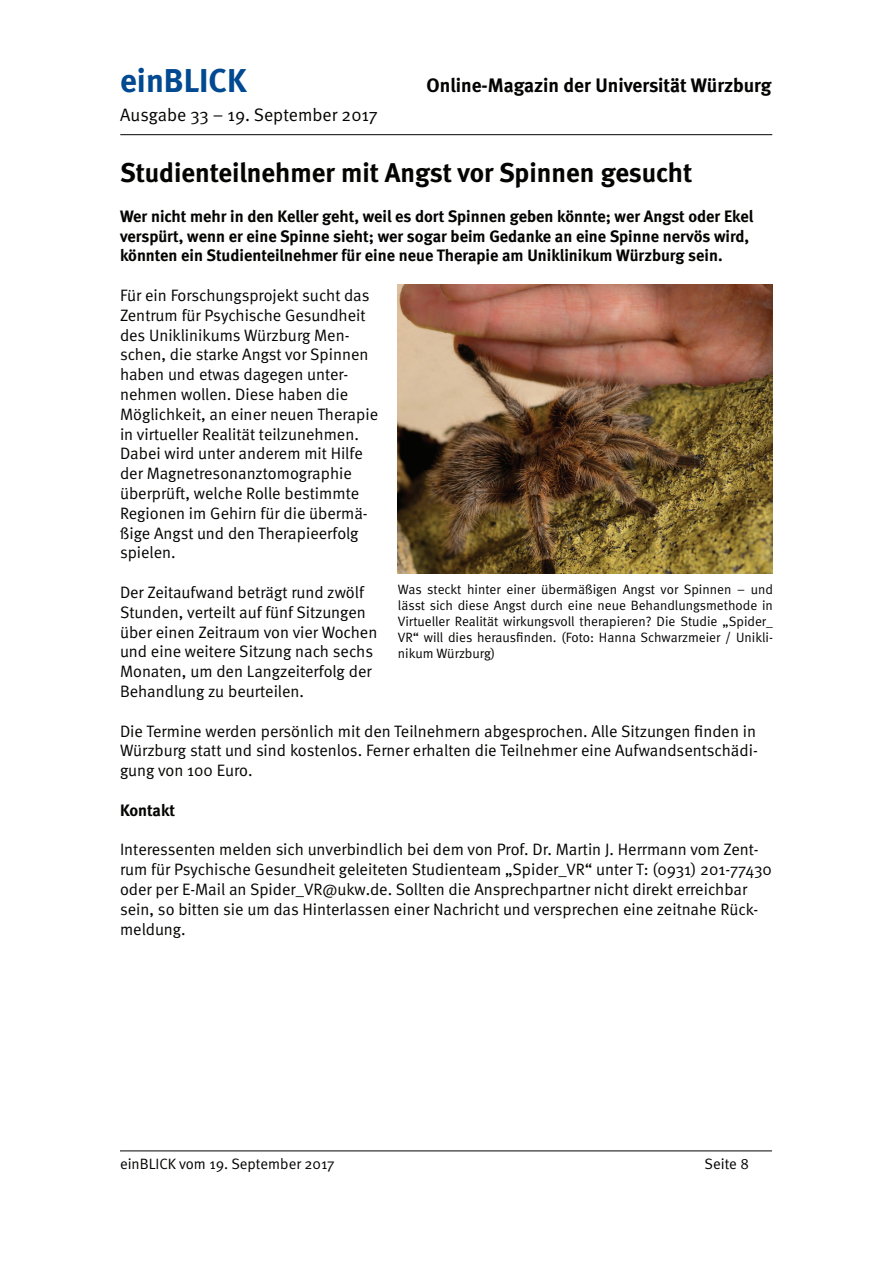
<style>
.page{position:relative;width:893px;height:1263px;background:#fff}
.page>*{position:absolute;margin:0;border:0;box-sizing:border-box;transform-origin:0 0}
.t1{font:700 33px "Meta";color:#014990}
.t2{font:700 27px "Meta";color:#040503}
.t3{font:700 19.5px "Meta";color:#040503}
.t4{font:18px "Meta Normal";color:#040503}
.t5{font:16.5px/19.8px "Meta Normal";color:#040503}
.t6{font:700 16.5px/19.8px "Meta";color:#040503}
.t7{font:15px "Meta Normal";color:#040503}
.t8{font:13.5px/16.2px "Meta Normal";color:#040503;text-align:justify}
</style>
<div class="page">
<hr style="left:120px;top:134px;width:652px;height:1px;background:#040503">
<hr style="left:120px;top:1150px;width:652px;height:1px;background:#040503">
<img style="left:398px;top:284px;width:375px;height:290px">
<h1 class="t1" style="left:120px;top:61px;width:128px">einBLICK</h1>
<p class="t3" style="left:427px;top:74px;width:346px">Online-Magazin der Universität Würzburg</p>
<p class="t4" style="left:120px;top:105px;width:259px">Ausgabe 33 – 19. September 2017</p>
<h2 class="t2" style="left:120px;top:157px;width:574px">Studienteilnehmer mit Angst vor Spinnen gesucht</h2>
<p class="t6" style="left:120px;top:206px;width:635px">Wer nicht mehr in den Keller geht, weil es dort Spinnen geben könnte; wer Angst oder Ekel verspürt, wenn er eine Spinne sieht; wer sogar beim Gedanke an eine Spinne nervös wird, könnten ein Studienteilnehmer für eine neue Therapie am Uniklinikum Würzburg sein.</p>
<p class="t5" style="left:120px;top:285px;width:260px">Für ein Forschungsprojekt sucht das<br>Zentrum für Psychische Gesundheit des Uniklinikums Würzburg Men&shy;schen, die starke Angst vor Spinnen haben und etwas dagegen unter&shy;nehmen wollen. Diese haben die<br>Möglichkeit, an einer neuen Therapie in virtueller Realität teilzunehmen.<br>Dabei wird unter anderem mit Hilfe der Magnetresonanztomographie überprüft, welche Rolle bestimmte<br>Regionen im Gehirn für die übermä&shy;ßige Angst und den Therapieerfolg spielen.</p>
<p class="t5" style="left:120px;top:582px;width:259px">Der Zeitaufwand beträgt rund zwölf Stunden, verteilt auf fünf Sitzungen über einen Zeitraum von vier Wochen und eine weitere Sitzung nach sechs Monaten, um den Langzeiterfolg der Behandlung zu beurteilen.</p>
<p class="t5" style="left:120px;top:721px;width:639px;text-align:justify">Die Termine werden persönlich mit den Teilnehmern abgesprochen. Alle Sitzungen finden in Würzburg statt und sind kostenlos. Ferner erhalten die Teilnehmer eine Aufwandsentschädi&shy;gung von 100 Euro.</p>
<p class="t6" style="left:120px;top:800px;width:57px">Kontakt</p>
<p class="t5" style="left:120px;top:839px;width:653px">Interessenten melden sich unverbindlich bei dem von Prof. Dr. Martin J. Herrmann vom Zent&shy;rum für Psychische Gesundheit geleiteten Studienteam „Spider_VR“ unter T: (0931) 201-77430 oder per E-Mail an Spider_VR@ukw.de. Sollten die Ansprechpartner nicht direkt erreichbar sein, so bitten sie um das Hinterlassen einer Nachricht und versprechen eine zeitnahe Rück&shy;meldung.</p>
<p class="t8" style="left:398px;top:581px;width:377px">Was steckt hinter einer übermäßigen Angst vor Spinnen – und lässt sich diese Angst durch eine neue Behandlungsmethode in Virtueller Realität wirkungsvoll therapieren? Die Studie „Spider_ VR“ will dies herausfinden. (Foto: Hanna Schwarzmeier / Unikli&shy;nikum Würzburg)</p>
<p class="t7" style="left:120px;top:1155px;width:216px">einBLICK vom 19. September 2017</p>
<p class="t7" style="left:705px;top:1155px;width:46px">Seite 8</p>
</div>
